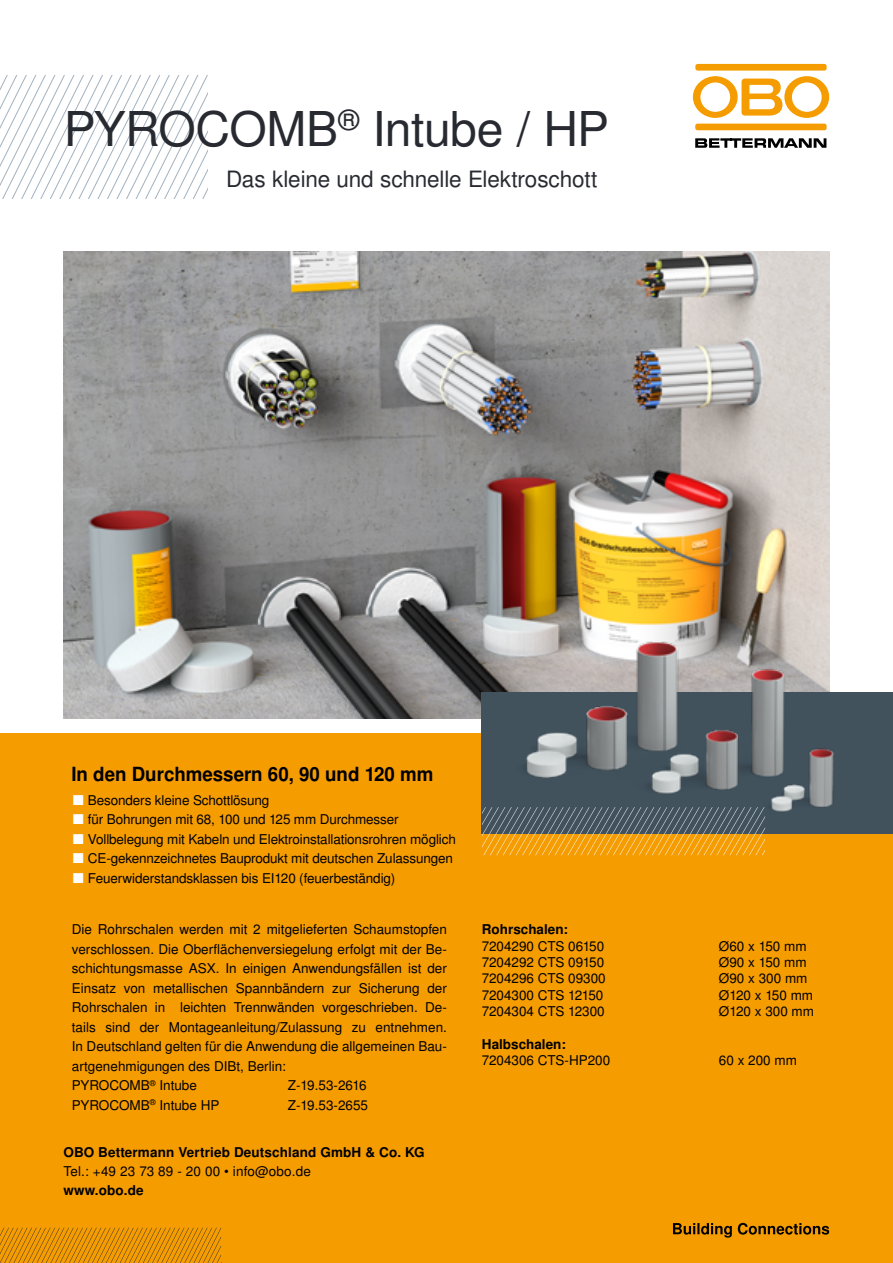
<style>
.page{position:relative;width:893px;height:1263px;background:#fff}
.page>*{position:absolute;margin:0;border:0;box-sizing:border-box;transform-origin:0 0}
.t1{font:48px "Nimbus San LOT";letter-spacing:-.01em;color:#282a31}
.t2{font:22.5px "Nimbus San LOT";letter-spacing:-.005em;color:#282a31}
.t3{font:700 19.5px "Nimbus San LOT";color:#000;scale:.96 1}
.t4{font:13.5px/19.5px "Nimbus San LOT";color:#000}
.t5{font:700 13.5px "Nimbus San LOT";letter-spacing:.01em;color:#000}
.s1{color:#fff}
</style>
<div class="page">
<div style="left:0;top:734px;width:893px;height:529px;background:#f59c00"></div>
<svg style="left:0;top:76px;width:207px;height:123px"></svg>
<img style="left:64px;top:252px;width:765px;height:467px">
<svg style="left:0;top:1228px;width:221px;height:35px"></svg>
<div style="left:695px;top:124px;width:132px;height:6px;background:#f59c00;border-radius:2px"></div>
<svg style="left:693px;top:76px;width:136px;height:42px"></svg>
<div style="left:695px;top:64px;width:132px;height:7px;background:#f59c00;border-radius:2px"></div>
<svg style="left:695px;top:138px;width:131px;height:10px"></svg>
<svg style="left:673px;top:1223px;width:156px;height:14px"></svg>
<div style="left:482px;top:692px;width:411px;height:141px;background:#41525d"></div>
<img style="left:513px;top:597px;width:321px;height:220px">
<svg style="left:482px;top:807px;width:283px;height:48px"></svg>
<h1 class="t1" style="left:64px;top:101px;width:547px">PYROCOMB<sup>®</sup> Intube / HP</h1>
<h2 class="t2" style="left:226px;top:166px;width:373px">Das kleine und schnelle Elektroschott</h2>
<h3 class="t3" style="left:71px;top:763px;width:379px">In den Durchmessern 60, 90 und 120 mm</h3>
<p class="t4" style="left:71px;top:790px;width:199px"><span class="s1">■</span> Besonders kleine Schottlösung</p>
<p class="t4" style="left:71px;top:810px;width:329px"><span class="s1">■</span> für Bohrungen mit 68, 100 und 125 mm Durchmesser</p>
<p class="t4" style="left:71px;top:829px;width:386px"><span class="s1">■</span> Vollbelegung mit Kabeln und Elektroinstallationsrohren möglich</p>
<p class="t4" style="left:71px;top:849px;width:383px"><span class="s1">■</span> CE-gekennzeichnetes Bauprodukt mit deutschen Zulassungen</p>
<p class="t4" style="left:71px;top:868px;width:325px"><span class="s1">■</span> Feuerwiderstandsklassen bis EI120 (feuerbeständig)</p>
<p class="t4" style="left:72px;top:920px;width:377px">Die Rohrschalen werden mit 2 mitgelieferten Schaumstopfen verschlossen. Die Oberflächenversiegelung erfolgt mit der Be&shy;schichtungsmasse ASX. In einigen Anwendungsfällen ist der Einsatz von metallischen Spannbändern zur Sicherung der Rohrschalen in leichten Trennwänden vorgeschrieben. De&shy;tails sind der Montageanleitung/Zulassung zu entnehmen.<br>In Deutschland gelten für die Anwendung die allgemeinen Bau&shy;artgenehmigungen des DIBt, Berlin:<br>PYROCOMB<sup>®</sup> Intube</p>
<p class="t4" style="left:288px;top:1076px;width:80px">Z-19.53-2616</p>
<p class="t4" style="left:72px;top:1096px;width:149px">PYROCOMB<sup>®</sup> Intube HP</p>
<p class="t4" style="left:288px;top:1096px;width:82px">Z-19.53-2655</p>
<p class="t5" style="left:63px;top:1144px;width:363px">OBO Bettermann Vertrieb Deutschland GmbH &amp; Co. KG</p>
<p class="t4" style="left:63px;top:1162px;width:249px">Tel.: +49 23 73 89 - 20 00 • info@obo.de</p>
<p class="t5" style="left:63px;top:1182px;width:82px">www.obo.de</p>
<p class="t5" style="left:482px;top:921px;width:88px">Rohrschalen:</p>
<p class="t4" style="left:482px;top:936px;width:124px">7204290 CTS 06150</p>
<p class="t4" style="left:719px;top:936px;width:89px">Ø60 x 150 mm</p>
<p class="t4" style="left:482px;top:953px;width:124px">7204292 CTS 09150</p>
<p class="t4" style="left:719px;top:953px;width:89px">Ø90 x 150 mm</p>
<p class="t4" style="left:482px;top:969px;width:125px">7204296 CTS 09300</p>
<p class="t4" style="left:719px;top:969px;width:90px">Ø90 x 300 mm</p>
<p class="t4" style="left:482px;top:985px;width:123px">7204300 CTS 12150</p>
<p class="t4" style="left:719px;top:985px;width:96px">Ø120 x 150 mm</p>
<p class="t4" style="left:482px;top:1002px;width:124px">7204304 CTS 12300</p>
<p class="t4" style="left:719px;top:1002px;width:97px">Ø120 x 300 mm</p>
<p class="t5" style="left:482px;top:1036px;width:85px">Halbschalen:</p>
<p class="t4" style="left:482px;top:1051px;width:130px">7204306 CTS-HP200</p>
<p class="t4" style="left:719px;top:1051px;width:80px">60 x 200 mm</p>
</div>
